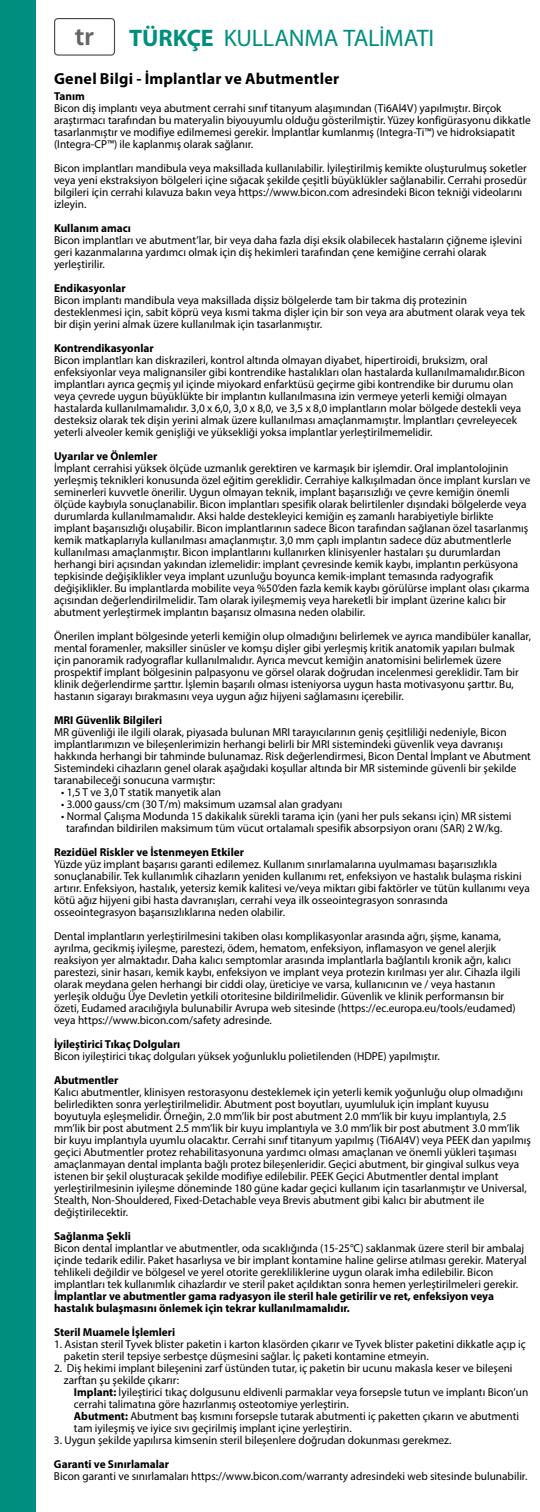
<style>
.page{position:relative;width:540px;height:1512px;background:#fff}
.page>*{position:absolute;margin:0;border:0;box-sizing:border-box;transform-origin:0 0}
.t1{font:600 semi-expanded 26px "Myriad Pro";color:#636466}
.t2{font:24px "Myriad Pro";letter-spacing:-.01em;color:#008e7f}
.t3{font:700 16px "Myriad Pro";letter-spacing:.015em;color:#000}
.t4{font:11.6px/12px "Myriad Pro";color:#000}
.t5{font:700 11.6px/12px "Myriad Pro";color:#000}
.s1{font-weight:700}
</style>
<div class="page">
<div style="left:0;top:0;width:36px;height:1512px;background:#008e7f"></div>
<div style="left:54px;top:18px;width:61px;height:38px;border:1px solid #4d4d4f;border-radius:3px"></div>
<h1 class="t1" style="left:75px;top:21px;width:21px">tr</h1>
<h2 class="t2" style="left:129px;top:23px;width:307px"><span class="s1">TÜRKÇE</span> KULLANMA TALİMATI</h2>
<h3 class="t3" style="left:54px;top:68px;width:287px">Genel Bilgi - İmplantlar ve Abutmentler</h3>
<p class="t5" style="left:54px;top:90px;width:32px">Tanım</p>
<p class="t4" style="left:54px;top:102px;width:478px">Bicon diş implantı veya abutment cerrahi sınıf titanyum alaşımından (Ti6Al4V) yapılmıştır. Birçok araştırmacı tarafından bu materyalin biyouyumlu olduğu gösterilmiştir. Yüzey konfigürasyonu dikkatle tasarlanmıştır ve modifiye edilmemesi gerekir. İmplantlar kumlanmış (Integra-Ti™) ve hidroksiapatit (Integra-CP™) ile kaplanmış olarak sağlanır.</p>
<p class="t4" style="left:54px;top:162px;width:474px">Bicon implantları mandibula veya maksillada kullanılabilir. İyileştirilmiş kemikte oluşturulmuş soketler veya yeni ekstraksiyon bölgeleri içine sığacak şekilde çeşitli büyüklükler sağlanabilir. Cerrahi prosedür bilgileri için cerrahi kılavuza bakın veya https://www.bicon.com adresindeki Bicon tekniği videolarını izleyin.</p>
<p class="t5" style="left:54px;top:222px;width:78px">Kullanım amacı</p>
<p class="t4" style="left:54px;top:234px;width:470px">Bicon implantları ve abutment’lar, bir veya daha fazla dişi eksik olabilecek hastaların çiğneme işlevini geri kazanmalarına yardımcı olmak için diş hekimleri tarafından çene kemiğine cerrahi olarak yerleştirilir.</p>
<p class="t5" style="left:54px;top:282px;width:73px">Endikasyonlar</p>
<p class="t4" style="left:54px;top:294px;width:473px">Bicon implantı mandibula veya maksillada dişsiz bölgelerde tam bir takma diş protezinin desteklenmesi için, sabit köprü veya kısmi takma dişler için bir son veya ara abutment olarak veya tek bir dişin yerini almak üzere kullanılmak için tasarlanmıştır.</p>
<p class="t5" style="left:54px;top:342px;width:101px">Kontrendikasyonlar</p>
<p class="t4" style="left:54px;top:354px;width:473px">Bicon implantları kan diskrazileri, kontrol altında olmayan diyabet, hipertiroidi, bruksizm, oral enfeksiyonlar veya malignansiler gibi kontrendike hastalıkları olan hastalarda kullanılmamalıdır.Bicon implantları ayrıca geçmiş yıl içinde miyokard enfarktüsü geçirme gibi kontrendike bir durumu olan veya çevrede uygun büyüklükte bir implantın kullanılmasına izin vermeye yeterli kemiği olmayan hastalarda kullanılmamalıdır. 3,0 x 6,0, 3,0 x 8,0, ve 3,5 x 8,0 implantların molar bölgede destekli veya desteksiz olarak tek dişin yerini almak üzere kullanılması amaçlanmamıştır. İmplantları çevreleyecek yeterli alveoler kemik genişliği ve yüksekliği yoksa implantlar yerleştirilmemelidir.</p>
<p class="t5" style="left:54px;top:450px;width:105px">Uyarılar ve Önlemler</p>
<p class="t4" style="left:54px;top:462px;width:478px">İmplant cerrahisi yüksek ölçüde uzmanlık gerektiren ve karmaşık bir işlemdir. Oral implantolojinin yerleşmiş teknikleri konusunda özel eğitim gereklidir. Cerrahiye kalkışılmadan önce implant kursları ve seminerleri kuvvetle önerilir. Uygun olmayan teknik, implant başarısızlığı ve çevre kemiğin önemli ölçüde kaybıyla sonuçlanabilir. Bicon implantları spesifik olarak belirtilenler dışındaki bölgelerde veya durumlarda kullanılmamalıdır. Aksi halde destekleyici kemiğin eş zamanlı harabiyetiyle birlikte implant başarısızlığı oluşabilir. Bicon implantlarının sadece Bicon tarafından sağlanan özel tasarlanmış kemik matkaplarıyla kullanılması amaçlanmıştır. 3,0 mm çaplı implantın sadece düz abutmentlerle kullanılması amaçlanmıştır. Bicon implantlarını kullanırken klinisyenler hastaları şu durumlardan herhangi biri açısından yakından izlemelidir: implant çevresinde kemik kaybı, implantın perküsyona tepkisinde değişiklikler veya implant uzunluğu boyunca kemik-implant temasında radyografik değişiklikler. Bu implantlarda mobilite veya %50’den fazla kemik kaybı görülürse implant olası çıkarma açısından değerlendirilmelidir. Tam olarak iyileşmemiş veya hareketli bir implant üzerine kalıcı bir abutment yerleştirmek implantın başarısız olmasına neden olabilir.</p>
<p class="t4" style="left:54px;top:630px;width:479px">Önerilen implant bölgesinde yeterli kemiğin olup olmadığını belirlemek ve ayrıca mandibüler kanallar, mental foramenler, maksiller sinüsler ve komşu dişler gibi yerleşmiş kritik anatomik yapıları bulmak için panoramik radyograflar kullanılmalıdır. Ayrıca mevcut kemiğin anatomisini belirlemek üzere prospektif implant bölgesinin palpasyonu ve görsel olarak doğrudan incelenmesi gereklidir. Tam bir klinik değerlendirme şarttır. İşlemin başarılı olması isteniyorsa uygun hasta motivasyonu şarttır. Bu, hastanın sigarayı bırakmasını veya uygun ağız hijyeni sağlamasını içerebilir.</p>
<p class="t5" style="left:54px;top:714px;width:110px">MRI Güvenlik Bilgileri</p>
<p class="t4" style="left:54px;top:726px;width:479px">MR güvenliği ile ilgili olarak, piyasada bulunan MRI tarayıcılarının geniş çeşitliliği nedeniyle, Bicon implantlarımızın ve bileşenlerimizin herhangi belirli bir MRI sistemindeki güvenlik veya davranışı hakkında herhangi bir tahminde bulunamaz. Risk değerlendirmesi, Bicon Dental İmplant ve Abutment Sistemindeki cihazların genel olarak aşağıdaki koşullar altında bir MR sisteminde güvenli bir şekilde taranabileceği sonucuna varmıştır:</p>
<p class="t4" style="left:61px;top:786px;width:161px">• 1,5 T ve 3,0 T statik manyetik alan</p>
<p class="t4" style="left:61px;top:798px;width:283px">• 3.000 gauss/cm (30 T/m) maksimum uzamsal alan gradyanı</p>
<p class="t4" style="left:61px;top:810px;width:452px;text-align:center">• Normal Çalışma Modunda 15 dakikalık sürekli tarama için (yani her puls sekansı için) MR sistemi tarafından bildirilen maksimum tüm vücut ortalamalı spesifik absorpsiyon oranı (SAR) 2 W/kg.</p>
<p class="t5" style="left:54px;top:846px;width:192px">Rezidüel Riskler ve İstenmeyen Etkiler</p>
<p class="t4" style="left:54px;top:858px;width:477px">Yüzde yüz implant başarısı garanti edilemez. Kullanım sınırlamalarına uyulmaması başarısızlıkla sonuçlanabilir. Tek kullanımlık cihazların yeniden kullanımı ret, enfeksiyon ve hastalık bulaşma riskini artırır. Enfeksiyon, hastalık, yetersiz kemik kalitesi ve/veya miktarı gibi faktörler ve tütün kullanımı veya kötü ağız hijyeni gibi hasta davranışları, cerrahi veya ilk osseointegrasyon sonrasında osseointegrasyon başarısızlıklarına neden olabilir.</p>
<p class="t4" style="left:54px;top:930px;width:468px">Dental implantların yerleştirilmesini takiben olası komplikasyonlar arasında ağrı, şişme, kanama, ayrılma, gecikmiş iyileşme, parestezi, ödem, hematom, enfeksiyon, inflamasyon ve genel alerjik reaksiyon yer almaktadır. Daha kalıcı semptomlar arasında implantlarla bağlantılı kronik ağrı, kalıcı parestezi, sinir hasarı, kemik kaybı, enfeksiyon ve implant veya protezin kırılması yer alır. Cihazla ilgili olarak meydana gelen herhangi bir ciddi olay, üreticiye ve varsa, kullanıcının ve / veya hastanın yerleşik olduğu Üye Devletin yetkili otoritesine bildirilmelidir. Güvenlik ve klinik performansın bir özeti, Eudamed aracılığıyla bulunabilir Avrupa web sitesinde (https://ec.europa.eu/tools/eudamed) veya https://www.bicon.com/safety adresinde.</p>
<p class="t5" style="left:54px;top:1038px;width:128px">İyileştirici Tıkaç Dolguları</p>
<p class="t4" style="left:54px;top:1050px;width:387px">Bicon iyileştirici tıkaç dolguları yüksek yoğunluklu polietilenden (HDPE) yapılmıştır.</p>
<p class="t5" style="left:54px;top:1074px;width:66px">Abutmentler</p>
<p class="t4" style="left:54px;top:1086px;width:478px">Kalıcı abutmentler, klinisyen restorasyonu desteklemek için yeterli kemik yoğunluğu olup olmadığını belirledikten sonra yerleştirilmelidir. Abutment post boyutları, uyumluluk için implant kuyusu boyutuyla eşleşmelidir. Örneğin, 2.0 mm’lik bir post abutment 2.0 mm’lik bir kuyu implantıyla, 2.5 mm’lik bir post abutment 2.5 mm’lik bir kuyu implantıyla ve 3.0 mm’lik bir post abutment 3.0 mm’lik bir kuyu implantıyla uyumlu olacaktır. Cerrahi sınıf titanyum yapılmış (Ti6AI4V) veya PEEK dan yapılmış geçici Abutmentler protez rehabilitasyonuna yardımcı olması amaçlanan ve önemli yükleri taşıması amaçlanmayan dental implanta bağlı protez bileşenleridir. Geçici abutment, bir gingival sulkus veya istenen bir şekil oluşturacak şekilde modifiye edilebilir. PEEK Geçici Abutmentler dental implant yerleştirilmesinin iyileşme döneminde 180 güne kadar geçici kullanım için tasarlanmıştır ve Universal, Stealth, Non-Shouldered, Fixed-Detachable veya Brevis abutment gibi kalıcı bir abutment ile değiştirilecektir.</p>
<p class="t5" style="left:54px;top:1230px;width:78px">Sağlanma Şekli</p>
<p class="t4" style="left:54px;top:1242px;width:474px">Bicon dental implantlar ve abutmentler, oda sıcaklığında (15-25°C) saklanmak üzere steril bir ambalaj içinde tedarik edilir. Paket hasarlıysa ve bir implant kontamine haline gelirse atılması gerekir. Materyal tehlikeli değildir ve bölgesel ve yerel otorite gerekliliklerine uygun olarak imha edilebilir. Bicon implantları tek kullanımlık cihazlardır ve steril paket açıldıktan sonra hemen yerleştirilmeleri gerekir.</p>
<p class="t5" style="left:54px;top:1290px;width:442px">İmplantlar ve abutmentler gama radyasyon ile steril hale getirilir ve ret, enfeksiyon veya hastalık bulaşmasını önlemek için tekrar kullanılmamalıdır.</p>
<p class="t5" style="left:54px;top:1326px;width:123px">Steril Muamele İşlemleri</p>
<p class="t4" style="left:64px;top:1338px;width:463px;text-indent:-10px">1. Asistan steril Tyvek blister paketin i karton klasörden çıkarır ve Tyvek blister paketini dikkatle açıp iç paketin steril tepsiye serbestçe düşmesini sağlar. İç paketi kontamine etmeyin.</p>
<p class="t4" style="left:64px;top:1362px;width:450px;text-indent:-10px">2. Diş hekimi implant bileşenini zarf üstünden tutar, iç paketin bir ucunu makasla keser ve bileşeni zarftan şu şekilde çıkarır:</p>
<p class="t4" style="left:74px;top:1386px;width:456px"><span class="s1">Implant:</span> İyileştirici tıkaç dolgusunu eldivenli parmaklar veya forsepsle tutun ve implantı Bicon’un cerrahi talimatına göre hazırlanmış osteotomiye yerleştirin.<br><span class="s1">Abutment:</span> Abutment baş kısmını forsepsle tutarak abutmenti iç paketten çıkarın ve abutmenti tam iyileşmiş ve iyice sıvı geçirilmiş implant içine yerleştirin.</p>
<p class="t4" style="left:54px;top:1434px;width:399px">3. Uygun şekilde yapılırsa kimsenin steril bileşenlere doğrudan dokunması gerekmez.</p>
<p class="t5" style="left:54px;top:1458px;width:117px">Garanti ve Sınırlamalar</p>
<p class="t4" style="left:54px;top:1470px;width:475px">Bicon garanti ve sınırlamaları https://www.bicon.com/warranty adresindeki web sitesinde bulunabilir.</p>
</div>
